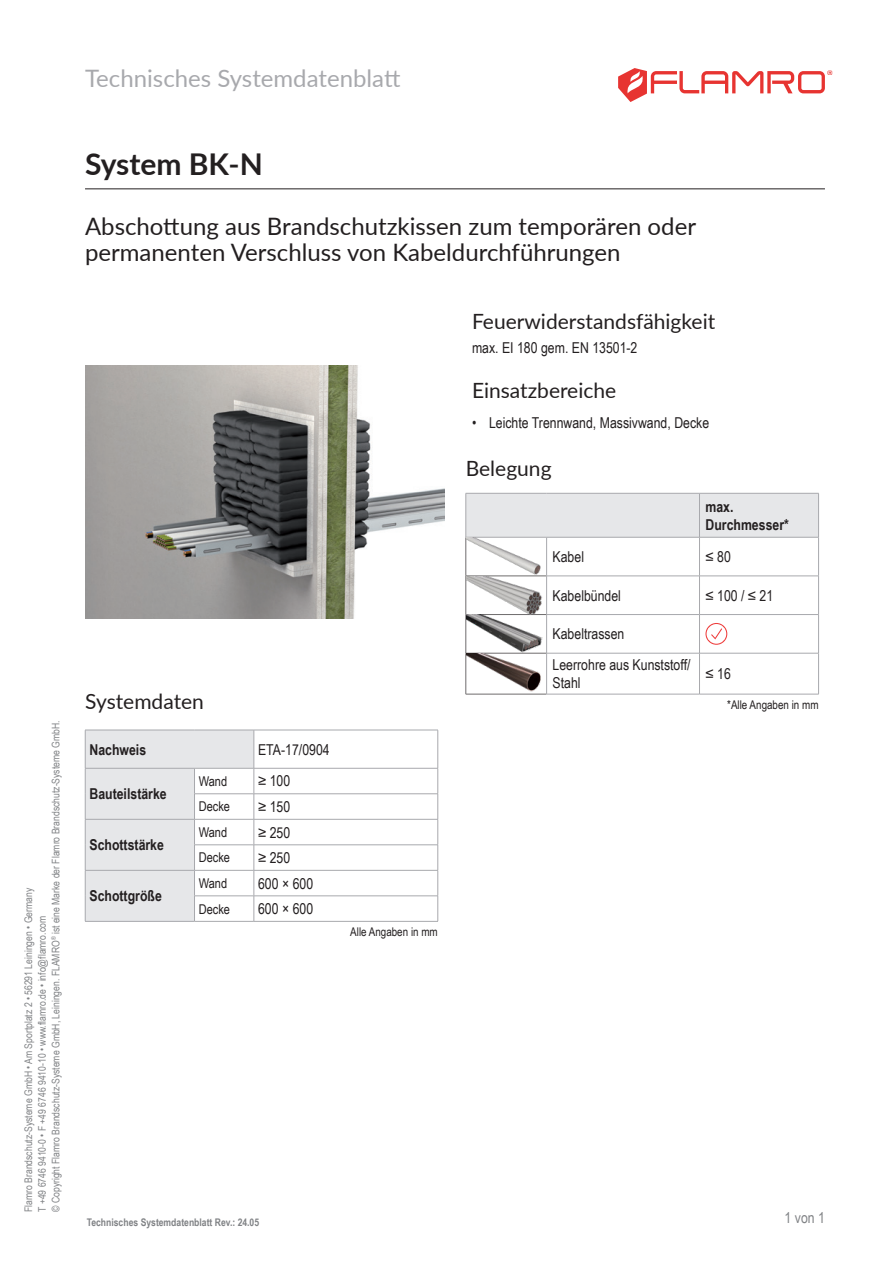
<style>
.page{position:relative;width:893px;height:1263px;background:#fff}
.page>*{position:absolute;margin:0;border:0;box-sizing:border-box;transform-origin:0 0}
.p___HL_System{font:700 30px "Lato";color:#231f20}
.p___Kurzbeschreibung{font:24px/25.5px "Lato";color:#231f20}
.t1{font:24px "Lato";color:#a8a9ad}
.p___HL_Einsatzbereiche{font:21px "Lato";color:#231f20}
.p___HL_Systemdaten{font:21px "Lato";color:#231f20}
.p___HL_Belegung{font:21px "Lato";color:#231f20}
.p___Tabelle_text_links{font:15px/18px "Arial Narrow";color:#231f20}
.p___Tabelle_Kopf{font:700 15px/18px "Arial Narrow";color:#231f20}
.p___svt_Fließtext{font:15px "Arial Narrow";color:#231f20}
.p___Footer_Seitenzahl{font:15px "Arial Narrow";color:#808285}
.p___Tabelle_Text_links_9P{font:13.5px "Arial Narrow";color:#231f20}
.p___Tabellenunterschrift{font:12px "Arial Narrow";color:#231f20}
.t2{font:10.5px/13.6px "Arial Narrow";color:#808285}
.t3{font:700 10.5px "Arial Narrow";color:#808285}
</style>
<div class="page">
<svg style="left:618px;top:68px;width:214px;height:34px"></svg>
<hr style="left:85px;top:188px;width:740px;height:1px;background:#231f20">
<img style="left:85px;top:366px;width:359px;height:253px">
<div style="left:467px;top:494px;width:351px;height:43px;background:#e6e7e9"></div>
<svg style="left:467px;top:538px;width:351px;height:156px"></svg>
<hr style="left:699px;top:537px;width:1px;height:39px;background:#a8a9ad">
<hr style="left:546px;top:576px;width:153px;height:1px;background:#a8a9ad">
<hr style="left:699px;top:576px;width:120px;height:1px;background:#a8a9ad">
<hr style="left:699px;top:576px;width:1px;height:38px;background:#a8a9ad">
<hr style="left:546px;top:614px;width:153px;height:1px;background:#a8a9ad">
<hr style="left:699px;top:614px;width:120px;height:1px;background:#a8a9ad">
<hr style="left:699px;top:615px;width:1px;height:38px;background:#a8a9ad">
<hr style="left:546px;top:653px;width:153px;height:1px;background:#a8a9ad">
<hr style="left:699px;top:653px;width:1px;height:41px;background:#a8a9ad">
<hr style="left:466px;top:576px;width:80px;height:1px;background:#6e6c6d">
<hr style="left:466px;top:614px;width:80px;height:1px;background:#6e6c6d">
<hr style="left:699px;top:493px;width:1px;height:44px;background:#a8a9ad">
<hr style="left:466px;top:653px;width:80px;height:1px;background:#6e6c6d">
<hr style="left:466px;top:653px;width:1px;height:41px;background:#6e6c6d">
<hr style="left:466px;top:694px;width:80px;height:1px;background:#6e6c6d">
<hr style="left:546px;top:537px;width:1px;height:39px;background:#a8a9ad">
<hr style="left:818px;top:537px;width:1px;height:39px;background:#a8a9ad">
<hr style="left:546px;top:576px;width:1px;height:38px;background:#a8a9ad">
<hr style="left:818px;top:576px;width:1px;height:38px;background:#a8a9ad">
<hr style="left:546px;top:615px;width:1px;height:38px;background:#a8a9ad">
<hr style="left:818px;top:615px;width:1px;height:38px;background:#a8a9ad">
<hr style="left:546px;top:653px;width:1px;height:41px;background:#a8a9ad">
<hr style="left:699px;top:653px;width:120px;height:1px;background:#a8a9ad">
<hr style="left:818px;top:653px;width:1px;height:41px;background:#a8a9ad">
<hr style="left:546px;top:694px;width:153px;height:1px;background:#a8a9ad">
<hr style="left:699px;top:694px;width:120px;height:1px;background:#a8a9ad">
<hr style="left:466px;top:493px;width:81px;height:1px;background:#a8a9ad">
<hr style="left:466px;top:493px;width:1px;height:44px;background:#a8a9ad">
<hr style="left:547px;top:493px;width:152px;height:1px;background:#a8a9ad">
<hr style="left:699px;top:493px;width:120px;height:1px;background:#a8a9ad">
<hr style="left:818px;top:493px;width:1px;height:44px;background:#a8a9ad">
<hr style="left:466px;top:537px;width:81px;height:1px;background:#a8a9ad">
<hr style="left:699px;top:537px;width:120px;height:1px;background:#a8a9ad">
<hr style="left:547px;top:537px;width:152px;height:1px;background:#a8a9ad">
<img style="left:466px;top:537px;width:77px;height:155px">
<svg style="left:705px;top:623px;width:22px;height:22px"></svg>
<div style="left:706px;top:624px;width:20px;height:20px;background:#fff;border-radius:50%"></div>
<svg style="left:711px;top:628px;width:11px;height:11px"></svg>
<svg style="left:255px;top:731px;width:183px;height:190px"></svg>
<hr style="left:254px;top:793px;width:184px;height:1px;background:#a8a9ad">
<hr style="left:254px;top:819px;width:184px;height:1px;background:#a8a9ad">
<hr style="left:254px;top:844px;width:184px;height:1px;background:#a8a9ad">
<hr style="left:254px;top:870px;width:184px;height:1px;background:#a8a9ad">
<hr style="left:254px;top:895px;width:184px;height:1px;background:#a8a9ad">
<hr style="left:85px;top:921px;width:109px;height:1px;background:#a8a9ad">
<svg style="left:85px;top:731px;width:170px;height:190px"></svg>
<svg style="left:438px;top:768px;width:1px;height:153px"></svg>
<hr style="left:194px;top:921px;width:60px;height:1px;background:#a8a9ad">
<hr style="left:254px;top:921px;width:184px;height:1px;background:#a8a9ad">
<hr style="left:85px;top:730px;width:109px;height:1px;background:#a8a9ad">
<hr style="left:85px;top:730px;width:1px;height:38px;background:#a8a9ad">
<hr style="left:194px;top:730px;width:60px;height:1px;background:#a8a9ad">
<hr style="left:85px;top:768px;width:109px;height:1px;background:#a8a9ad">
<hr style="left:254px;top:730px;width:184px;height:1px;background:#a8a9ad">
<hr style="left:254px;top:730px;width:1px;height:38px;background:#a8a9ad">
<hr style="left:438px;top:730px;width:1px;height:38px;background:#a8a9ad">
<hr style="left:254px;top:768px;width:184px;height:1px;background:#a8a9ad">
<hr style="left:194px;top:768px;width:60px;height:1px;background:#a8a9ad">
<h2 class="t1" style="left:85px;top:61px;width:317px">Technisches Systemdatenblatt</h2>
<p class="t2" style="left:21px;top:1212px;width:493px;rotate:-90deg">Flamro Brandschutz-Systeme GmbH • Am Sportplatz 2 • 56291 Leiningen • Germany<br>T +49 6746 9410-0 • F +49 6746 9410-10 • www.flamro.de • info@flamro.com<br>© Copyright Flamro Brandschutz-Systeme GmbH, Leiningen. FLAMRO<sup>®</sup> ist eine Marke der Flamro Brandschutz-Systeme GmbH.</p>
<p class="p___HL_System" style="left:85px;top:142px;width:179px">System BK-N</p>
<p class="p___Kurzbeschreibung" style="left:85px;top:213px;width:612px">Abschottung aus Brandschutzkissen zum temporären oder permanenten Verschluss von Kabeldurchführungen</p>
<p class="p___HL_Einsatzbereiche" style="left:472px;top:307px;width:245px">Feuerwiderstandsfähigkeit</p>
<p class="p___svt_Fließtext" style="left:472px;top:337px;width:167px">max. EI 180 gem. EN 13501-2</p>
<p class="p___HL_Einsatzbereiche" style="left:472px;top:376px;width:146px">Einsatzbereiche</p>
<p class="p___Tabelle_text_links" style="left:472px;top:413px;width:239px">• Leichte Trennwand, Massivwand, Decke</p>
<p class="p___HL_Belegung" style="left:466px;top:453px;width:87px">Belegung</p>
<p class="p___Tabelle_Kopf" style="left:705px;top:497px;width:85px">max.<br>Durchmesser*</p>
<p class="p___Tabelle_text_links" style="left:553px;top:547px;width:33px">Kabel</p>
<p class="p___Tabelle_text_links" style="left:705px;top:547px;width:27px">≤ 80</p>
<p class="p___Tabelle_text_links" style="left:553px;top:586px;width:70px">Kabelbündel</p>
<p class="p___Tabelle_text_links" style="left:705px;top:586px;width:69px">≤ 100 / ≤ 21</p>
<p class="p___Tabelle_text_links" style="left:553px;top:624px;width:73px">Kabeltrassen</p>
<p class="p___Tabelle_text_links" style="left:553px;top:655px;width:139px">Leerrohre aus Kunststoff/<br>Stahl</p>
<p class="p___Tabelle_text_links" style="left:705px;top:664px;width:27px">≤ 16</p>
<p class="p___HL_Systemdaten" style="left:85px;top:686px;width:120px">Systemdaten</p>
<p class="p___Tabellenunterschrift" style="left:727px;top:696px;width:93px">*Alle Angaben in mm</p>
<p class="p___Tabelle_Kopf" style="left:89px;top:739px;width:58px">Nachweis</p>
<p class="p___Tabelle_text_links" style="left:258px;top:740px;width:73px">ETA-17/0904</p>
<p class="p___Tabelle_Kopf" style="left:89px;top:784px;width:79px">Bauteilstärke</p>
<p class="p___Tabelle_Text_links_9P" style="left:199px;top:771px;width:30px">Wand</p>
<p class="p___Tabelle_text_links" style="left:258px;top:772px;width:34px">≥ 100</p>
<p class="p___Tabelle_Text_links_9P" style="left:199px;top:797px;width:33px">Decke</p>
<p class="p___Tabelle_text_links" style="left:258px;top:797px;width:34px">≥ 150</p>
<p class="p___Tabelle_Kopf" style="left:89px;top:835px;width:76px">Schottstärke</p>
<p class="p___Tabelle_Kopf" style="left:89px;top:886px;width:74px">Schottgröße</p>
<p class="p___Tabelle_Text_links_9P" style="left:199px;top:822px;width:30px">Wand</p>
<p class="p___Tabelle_text_links" style="left:258px;top:823px;width:34px">≥ 250</p>
<p class="p___Tabelle_Text_links_9P" style="left:199px;top:848px;width:33px">Decke</p>
<p class="p___Tabelle_text_links" style="left:258px;top:848px;width:34px">≥ 250</p>
<p class="p___Tabelle_Text_links_9P" style="left:199px;top:873px;width:30px">Wand</p>
<p class="p___Tabelle_text_links" style="left:258px;top:874px;width:57px">600 × 600</p>
<p class="p___Tabelle_Text_links_9P" style="left:199px;top:899px;width:33px">Decke</p>
<p class="p___Tabelle_text_links" style="left:258px;top:899px;width:57px">600 × 600</p>
<p class="p___Tabellenunterschrift" style="left:350px;top:923px;width:89px">Alle Angaben in mm</p>
<p class="t3" style="left:87px;top:1214px;width:174px">Technisches Systemdatenblatt Rev.: 24.05</p>
<p class="p___Footer_Seitenzahl" style="left:785px;top:1206px;width:42px">1 von 1</p>
</div>
